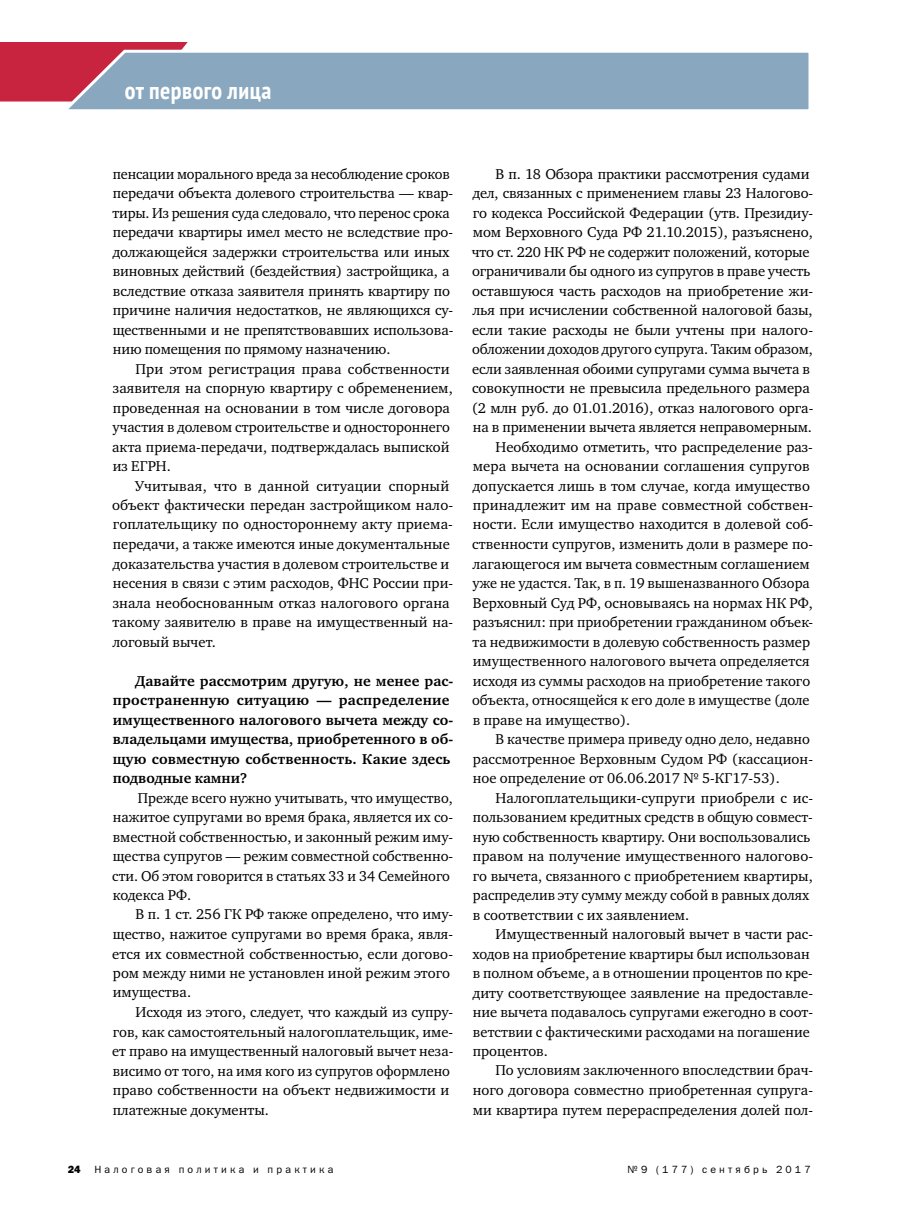
<style>
.page{position:relative;width:915px;height:1212px;background:#fff}
.page>*{position:absolute;margin:0;border:0;box-sizing:border-box;transform-origin:0 0}
.t1{font:700 condensed 24px "PT Sans";letter-spacing:.02em;color:#fff}
.t2{font:14.7px/19.5px "Charter ITC";color:#000}
.t3{font:700 14.7px/19.5px "Charter ITC";letter-spacing:.01em;color:#000}
.t4{font:10.5px "Franklin Gothic Book ITC";letter-spacing:.3em;color:#000}
.t5{font:10.5px "Franklin Gothic Heavy ITC";color:#000}
</style>
<div class="page">
<div style="left:0;top:42px;width:188px;height:60px;background:#c9243f"></div>
<svg style="left:57px;top:48px;width:752px;height:62px;background:#96a8be"></svg>
<h1 class="t1" style="left:125px;top:74px;width:148px">от первого лица</h1>
<p class="t2" style="left:113px;top:164px;width:342px">пенсации морального вреда за несоблюдение сроков передачи объекта долевого строительства — квар&shy;тиры. Из решения суда следовало, что перенос срока передачи квартиры имел место не вследствие про&shy;должающейся задержки строительства или иных виновных действий (бездействия) застройщика, а вследствие отказа заявителя принять квартиру по причине наличия недостатков, не являющихся су&shy;щественными и не препятствовавших использова&shy;нию помещения по прямому назначению.</p>
<p class="t2" style="left:112px;top:359px;width:342px;text-indent:23px">При этом регистрация права собственности заявителя на спорную квартиру с обременением, проведенная на основании в том числе договора участия в долевом строительстве и одностороннего акта приема-передачи, подтверждалась выпиской из ЕГРН.</p>
<p class="t2" style="left:112px;top:476px;width:343px;text-indent:23px">Учитывая, что в данной ситуации спорный объект фактически передан застройщиком нало&shy;гоплательщику по одностороннему акту приема&shy;передачи, а также имеются иные документальные доказательства участия в долевом строительстве и несения в связи с этим расходов, ФНС России при&shy;знала необоснованным отказ налогового органа такому заявителю в праве на имущественный на&shy;логовый вычет.</p>
<p class="t3" style="left:113px;top:671px;width:342px;text-indent:22px">Давайте рассмотрим другую, не менее рас&shy;пространенную ситуацию — распределение имущественного налогового вычета между со&shy;владельцами имущества, приобретенного в об&shy;щую совместную собственность. Какие здесь подводные камни?</p>
<p class="t2" style="left:112px;top:788px;width:343px;text-indent:26px">Прежде всего нужно учитывать, что имущество, нажитое супругами во время брака, является их со&shy;вместной собственностью, и законный режим иму&shy;щества супругов — режим совместной собственно&shy;сти. Об этом говорится в статьях 33 и 34 Семейного кодекса РФ.</p>
<p class="t2" style="left:112px;top:905px;width:343px;text-indent:23px">В п. 1 ст. 256 ГК РФ также определено, что иму&shy;щество, нажитое супругами во время брака, явля&shy;ется их совместной собственностью, если догово&shy;ром между ними не установлен иной режим этого имущества.</p>
<p class="t2" style="left:112px;top:1002px;width:343px;text-indent:23px">Исходя из этого, следует, что каждый из супру&shy;гов, как самостоятельный налогоплательщик, име&shy;ет право на имущественный налоговый вычет неза&shy;висимо от того, на имя кого из супругов оформлено право собственности на объект недвижимости и платежные документы.</p>
<p class="t2" style="left:495px;top:164px;width:316px">В п. 18 Обзора практики рассмотрения судами</p>
<p class="t2" style="left:473px;top:183px;width:342px">дел, связанных с применением главы 23 Налогово-</p>
<p class="t2" style="left:473px;top:203px;width:342px">го кодекса Российской Федерации (утв. Президиу-</p>
<p class="t2" style="left:473px;top:222px;width:342px">мом Верховного Суда РФ 21.10.2015), разъяснено,</p>
<p class="t2" style="left:472px;top:242px;width:340px">что ст. 220 НК РФ не содержит положений, которые</p>
<p class="t2" style="left:472px;top:261px;width:340px">ограничивали бы одного из супругов в праве учесть</p>
<p class="t2" style="left:472px;top:281px;width:343px">оставшуюся часть расходов на приобретение жи-</p>
<p class="t2" style="left:473px;top:300px;width:341px">лья при исчислении собственной налоговой базы,</p>
<p class="t2" style="left:472px;top:320px;width:343px">если такие расходы не были учтены при налого-</p>
<p class="t2" style="left:472px;top:339px;width:342px">обложении доходов другого супруга. Таким образом,</p>
<p class="t2" style="left:472px;top:359px;width:339px">если заявленная обоими супругами сумма вычета в</p>
<p class="t2" style="left:472px;top:378px;width:339px">совокупности не превысила предельного размера</p>
<p class="t2" style="left:472px;top:398px;width:343px">(2 млн руб. до 01.01.2016), отказ налогового орга-</p>
<p class="t2" style="left:473px;top:417px;width:341px">на в применении вычета является неправомерным.</p>
<p class="t2" style="left:495px;top:437px;width:319px">Необходимо отметить, что распределение раз-</p>
<p class="t2" style="left:473px;top:456px;width:339px">мера вычета на основании соглашения супругов</p>
<p class="t2" style="left:473px;top:476px;width:339px">допускается лишь в том случае, когда имущество</p>
<p class="t2" style="left:473px;top:495px;width:342px">принадлежит им на праве совместной собствен-</p>
<p class="t2" style="left:473px;top:515px;width:342px">ности. Если имущество находится в долевой соб-</p>
<p class="t2" style="left:472px;top:534px;width:343px">ственности супругов, изменить доли в размере по-</p>
<p class="t2" style="left:473px;top:554px;width:339px">лагающегося им вычета совместным соглашением</p>
<p class="t2" style="left:473px;top:573px;width:339px">уже не удастся. Так, в п. 19 вышеназванного Обзора</p>
<p class="t2" style="left:473px;top:593px;width:341px">Верховный Суд РФ, основываясь на нормах НК РФ,</p>
<p class="t2" style="left:473px;top:612px;width:342px">разъяснил: при приобретении гражданином объек-</p>
<p class="t2" style="left:473px;top:632px;width:339px">та недвижимости в долевую собственность размер</p>
<p class="t2" style="left:473px;top:651px;width:338px">имущественного налогового вычета определяется</p>
<p class="t2" style="left:473px;top:671px;width:339px">исходя из суммы расходов на приобретение такого</p>
<p class="t2" style="left:472px;top:690px;width:339px">объекта, относящейся к его доле в имуществе (доле</p>
<p class="t2" style="left:473px;top:710px;width:159px">в праве на имущество).</p>
<p class="t2" style="left:495px;top:729px;width:316px">В качестве примера приведу одно дело, недавно</p>
<p class="t2" style="left:473px;top:749px;width:342px">рассмотренное Верховным Судом РФ (кассацион-</p>
<p class="t2" style="left:473px;top:768px;width:308px">ное определение от 06.06.2017 № 5-КГ17-53).</p>
<p class="t2" style="left:495px;top:788px;width:319px">Налогоплательщики-супруги приобрели с ис-</p>
<p class="t2" style="left:473px;top:807px;width:342px">пользованием кредитных средств в общую совмест-</p>
<p class="t2" style="left:473px;top:827px;width:339px">ную собственность квартиру. Они воспользовались</p>
<p class="t2" style="left:473px;top:846px;width:342px">правом на получение имущественного налогово-</p>
<p class="t2" style="left:473px;top:866px;width:342px">го вычета, связанного с приобретением квартиры,</p>
<p class="t2" style="left:473px;top:885px;width:338px">распределив эту сумму между собой в равных долях</p>
<p class="t2" style="left:473px;top:905px;width:218px">в соответствии с их заявлением.</p>
<p class="t2" style="left:495px;top:924px;width:319px">Имущественный налоговый вычет в части рас-</p>
<p class="t2" style="left:473px;top:944px;width:339px">ходов на приобретение квартиры был использован</p>
<p class="t2" style="left:473px;top:963px;width:342px">в полном объеме, а в отношении процентов по кре-</p>
<p class="t2" style="left:473px;top:983px;width:342px">диту соответствующее заявление на предоставле-</p>
<p class="t2" style="left:473px;top:1002px;width:342px">ние вычета подавалось супругами ежегодно в соот-</p>
<p class="t2" style="left:473px;top:1022px;width:339px">ветствии с фактическими расходами на погашение</p>
<p class="t2" style="left:473px;top:1041px;width:77px">процентов.</p>
<p class="t2" style="left:495px;top:1061px;width:319px">По условиям заключенного впоследствии брач-</p>
<p class="t2" style="left:473px;top:1080px;width:342px">ного договора совместно приобретенная супруга-</p>
<p class="t2" style="left:473px;top:1100px;width:342px">ми квартира путем перераспределения долей пол-</p>
<p class="t5" style="left:68px;top:1163px;width:14px">24</p>
<p class="t4" style="left:94px;top:1163px;width:241px">Налоговая политика и практика</p>
<p class="t4" style="left:627px;top:1163px;width:185px">№9 (177) сентябрь 2017</p>
</div>
